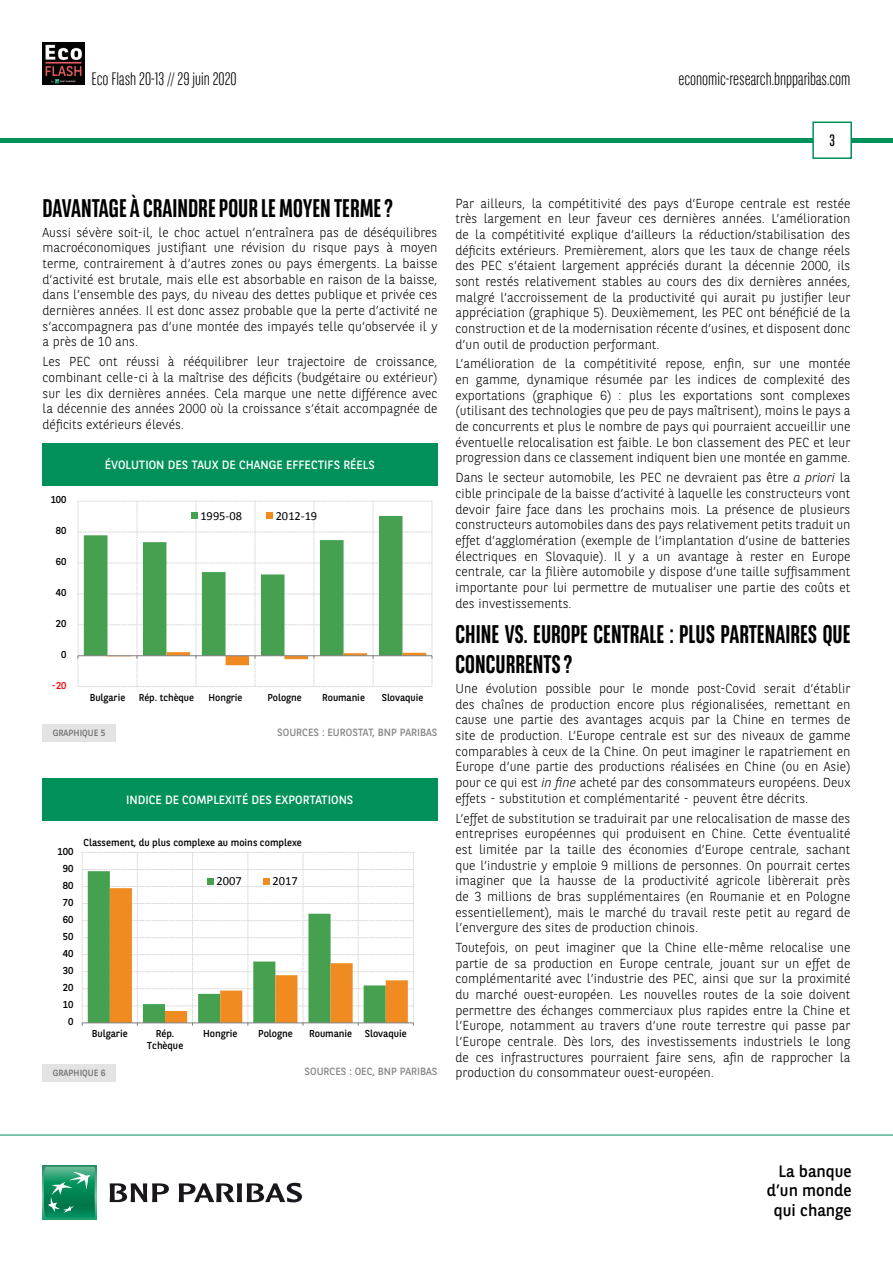
<style>
.page{position:relative;width:893px;height:1263px;background:#fff}
.page>*{position:absolute;margin:0;border:0;box-sizing:border-box;transform-origin:0 0}
.t1{font:700 25.5px/30.6px "BNPP Sans Condensed";color:#000}
.t2{font:300 18px "BNPP Sans Condensed";color:#000}
.t3{font:16.5px/19.8px "BNPP Sans";color:#000;text-align:right}
.t4{font:16.5px "BNPP Sans Condensed";color:#000}
.t5{font:300 13.05px/15.6px "BNPP Sans";color:#000;text-align:justify}
.t6{font:12.45px "Calibri";color:#000}
.t7{font:12.3px "Calibri";color:#000}
.t8{font:12px "BNPP Sans";color:#fff}
.t9{font:10.5px "BNPP Sans";color:#878787}
.t10{font:10.05px/12px "BNPP Sans";color:#000;text-align:center}
.t11{font:9.9px "BNPP Sans";letter-spacing:-.005em;color:#000}
.t12{font:9.9px "BNPP Sans";color:#f00}
.t13{font:9px "BNPP Sans";color:#706f6f}
.s1{font-style:italic}
</style>
<div class="page">
<hr style="left:1px;top:138px;width:892px;height:4px;background:#00915b">
<svg style="left:43px;top:1166px;width:53px;height:53px"></svg>
<svg style="left:44px;top:1167px;width:51px;height:51px;background:#26996e"></svg>
<svg style="left:110px;top:1183px;width:59px;height:19px"></svg>
<svg style="left:179px;top:1183px;width:123px;height:19px"></svg>
<hr style="left:0;top:1135px;width:893px;height:1px;background:#00915b">
<svg style="left:812px;top:121px;width:41px;height:38px"></svg>
<img style="left:43px;top:43px;width:42px;height:42px">
<svg style="left:77px;top:501px;width:356px;height:186px"></svg>
<div style="left:191px;top:512px;width:6px;height:7px;background:#45a150"></div>
<div style="left:266px;top:512px;width:7px;height:7px;background:#f08b21"></div>
<div style="left:42px;top:443px;width:395px;height:42px;background:#00915b"></div>
<div style="left:43px;top:724px;width:73px;height:18px;background:#e3e3e3"></div>
<svg style="left:82px;top:852px;width:332px;height:174px"></svg>
<div style="left:207px;top:878px;width:6px;height:7px;background:#45a150"></div>
<div style="left:263px;top:878px;width:7px;height:7px;background:#f08b21"></div>
<div style="left:42px;top:779px;width:395px;height:42px;background:#00915b"></div>
<div style="left:43px;top:1063px;width:73px;height:18px;background:#e3e3e3"></div>
<h2 class="t2" style="left:91px;top:67px;width:147px">Eco Flash 20-13 // 29 juin 2020</h2>
<h2 class="t2" style="left:678px;top:67px;width:174px">economic-research.bnpparibas.com</h2>
<p class="t4" style="left:829px;top:130px;width:7px">3</p>
<h1 class="t1" style="left:43px;top:193px;width:352px">DAVANTAGE À CRAINDRE POUR LE MOYEN TERME ?</h1>
<p class="t5" style="left:43px;top:224px;width:396px">Aussi sévère soit-il, le choc actuel n’entraînera pas de déséquilibres macroéconomiques justifiant une révision du risque pays à moyen terme, contrairement à d’autres zones ou pays émergents. La baisse d’activité est brutale, mais elle est absorbable en raison de la baisse, dans l’ensemble des pays, du niveau des dettes publique et privée ces dernières années. Il est donc assez probable que la perte d’activité ne s’accompagnera pas d’une montée des impayés telle qu’observée il y a près de 10 ans.</p>
<p class="t5" style="left:43px;top:353px;width:396px">Les PEC ont réussi à rééquilibrer leur trajectoire de croissance, combinant celle-ci à la maîtrise des déficits (budgétaire ou extérieur) sur les dix dernières années. Cela marque une nette différence avec la décennie des années 2000 où la croissance s’était accompagnée de déficits extérieurs élevés.</p>
<p class="t11" style="left:51px;top:493px;width:17px">100</p>
<p class="t11" style="left:56px;top:524px;width:12px">80</p>
<p class="t11" style="left:56px;top:555px;width:12px">60</p>
<p class="t11" style="left:56px;top:586px;width:12px">40</p>
<p class="t11" style="left:56px;top:617px;width:12px">20</p>
<p class="t11" style="left:61px;top:647px;width:7px">0</p>
<p class="t12" style="left:52px;top:678px;width:16px">-20</p>
<p class="t8" style="left:105px;top:456px;width:272px">ÉVOLUTION DES TAUX DE CHANGE EFFECTIFS RÉELS</p>
<p class="t7" style="left:200px;top:508px;width:43px">1995-08</p>
<p class="t7" style="left:276px;top:508px;width:43px">2012-19</p>
<p class="t11" style="left:90px;top:690px;width:37px">Bulgarie</p>
<p class="t11" style="left:139px;top:690px;width:57px">Rép. tchèque</p>
<p class="t11" style="left:208px;top:690px;width:36px">Hongrie</p>
<p class="t11" style="left:267px;top:690px;width:36px">Pologne</p>
<p class="t11" style="left:322px;top:690px;width:44px">Roumanie</p>
<p class="t11" style="left:382px;top:690px;width:43px">Slovaquie</p>
<p class="t13" style="left:53px;top:727px;width:54px">GRAPHIQUE 5</p>
<p class="t9" style="left:277px;top:725px;width:162px">SOURCES : EUROSTAT, BNP PARIBAS</p>
<p class="t8" style="left:126px;top:792px;width:229px">INDICE DE COMPLEXITÉ DES EXPORTATIONS</p>
<p class="t10" style="left:57px;top:844px;width:18px">100</p>
<p class="t10" style="left:63px;top:862px;width:12px">90</p>
<p class="t10" style="left:63px;top:879px;width:12px">80</p>
<p class="t10" style="left:63px;top:896px;width:12px">70</p>
<p class="t10" style="left:63px;top:913px;width:12px">60</p>
<p class="t10" style="left:63px;top:930px;width:12px">50</p>
<p class="t10" style="left:63px;top:947px;width:12px">40</p>
<p class="t10" style="left:63px;top:964px;width:12px">30</p>
<p class="t10" style="left:63px;top:981px;width:12px">20</p>
<p class="t10" style="left:63px;top:998px;width:12px">10</p>
<p class="t10" style="left:68px;top:1015px;width:7px">0</p>
<p class="t10" style="left:83px;top:836px;width:220px">Classement, du plus complexe au moins complexe</p>
<p class="t6" style="left:216px;top:873px;width:27px">2007</p>
<p class="t6" style="left:272px;top:873px;width:27px">2017</p>
<p class="t10" style="left:92px;top:1027px;width:37px">Bulgarie</p>
<p class="t10" style="left:147px;top:1027px;width:38px">Rép.<br>Tchèque</p>
<p class="t10" style="left:203px;top:1027px;width:36px">Hongrie</p>
<p class="t10" style="left:258px;top:1027px;width:36px">Pologne</p>
<p class="t10" style="left:309px;top:1027px;width:99px">Roumanie Slovaquie</p>
<p class="t13" style="left:53px;top:1067px;width:54px">GRAPHIQUE 6</p>
<p class="t9" style="left:305px;top:1064px;width:134px">SOURCES : OEC, BNP PARIBAS</p>
<p class="t5" style="left:455px;top:195px;width:396px">Par ailleurs, la compétitivité des pays d’Europe centrale est restée très largement en leur faveur ces dernières années. L’amélioration de la compétitivité explique d’ailleurs la réduction/stabilisation des déficits extérieurs. Premièrement, alors que les taux de change réels des PEC s’étaient largement appréciés durant la décennie 2000, ils sont restés relativement stables au cours des dix dernières années, malgré l’accroissement de la productivité qui aurait pu justifier leur appréciation (graphique 5). Deuxièmement, les PEC ont bénéficié de la construction et de la modernisation récente d’usines, et disposent donc d’un outil de production performant.</p>
<p class="t5" style="left:455px;top:355px;width:396px">L’amélioration de la compétitivité repose, enfin, sur une montée en gamme, dynamique résumée par les indices de complexité des exportations (graphique 6) : plus les exportations sont complexes (utilisant des technologies que peu de pays maîtrisent), moins le pays a de concurrents et plus le nombre de pays qui pourraient accueillir une éventuelle relocalisation est faible. Le bon classement des PEC et leur progression dans ce classement indiquent bien une montée en gamme.</p>
<p class="t5" style="left:455px;top:469px;width:396px">Dans le secteur automobile, les PEC ne devraient pas être <span class="s1">a priori</span> la cible principale de la baisse d’activité à laquelle les constructeurs vont devoir faire face dans les prochains mois. La présence de plusieurs constructeurs automobiles dans des pays relativement petits traduit un effet d’agglomération (exemple de l’implantation d’usine de batteries électriques en Slovaquie). Il y a un avantage à rester en Europe centrale, car la filière automobile y dispose d’une taille suffisamment importante pour lui permettre de mutualiser une partie des coûts et des investissements.</p>
<h1 class="t1" style="left:455px;top:618px;width:396px">CHINE VS. EUROPE CENTRALE : PLUS PARTENAIRES QUE<br>CONCURRENTS ?</h1>
<p class="t5" style="left:455px;top:680px;width:396px">Une évolution possible pour le monde post-Covid serait d’établir des chaînes de production encore plus régionalisées, remettant en cause une partie des avantages acquis par la Chine en termes de site de production. L’Europe centrale est sur des niveaux de gamme comparables à ceux de la Chine. On peut imaginer le rapatriement en Europe d’une partie des productions réalisées en Chine (ou en Asie) pour ce qui est <span class="s1">in fine</span> acheté par des consommateurs européens. Deux effets - substitution et complémentarité - peuvent être décrits.</p>
<p class="t5" style="left:455px;top:810px;width:396px">L’effet de substitution se traduirait par une relocalisation de masse des entreprises européennes qui produisent en Chine. Cette éventualité est limitée par la taille des économies d’Europe centrale, sachant que l’industrie y emploie 9 millions de personnes. On pourrait certes imaginer que la hausse de la productivité agricole libèrerait près de 3 millions de bras supplémentaires (en Roumanie et en Pologne essentiellement), mais le marché du travail reste petit au regard de l’envergure des sites de production chinois.</p>
<p class="t5" style="left:455px;top:939px;width:396px">Toutefois, on peut imaginer que la Chine elle-même relocalise une partie de sa production en Europe centrale, jouant sur un effet de complémentarité avec l’industrie des PEC, ainsi que sur la proximité du marché ouest-européen. Les nouvelles routes de la soie doivent permettre des échanges commerciaux plus rapides entre la Chine et l’Europe, notamment au travers d’une route terrestre qui passe par l’Europe centrale. Dès lors, des investissements industriels le long de ces infrastructures pourraient faire sens, afin de rapprocher la production du consommateur ouest-européen.</p>
<p class="t3" style="left:767px;top:1160px;width:86px">La banque d’un monde qui change</p>
</div>
